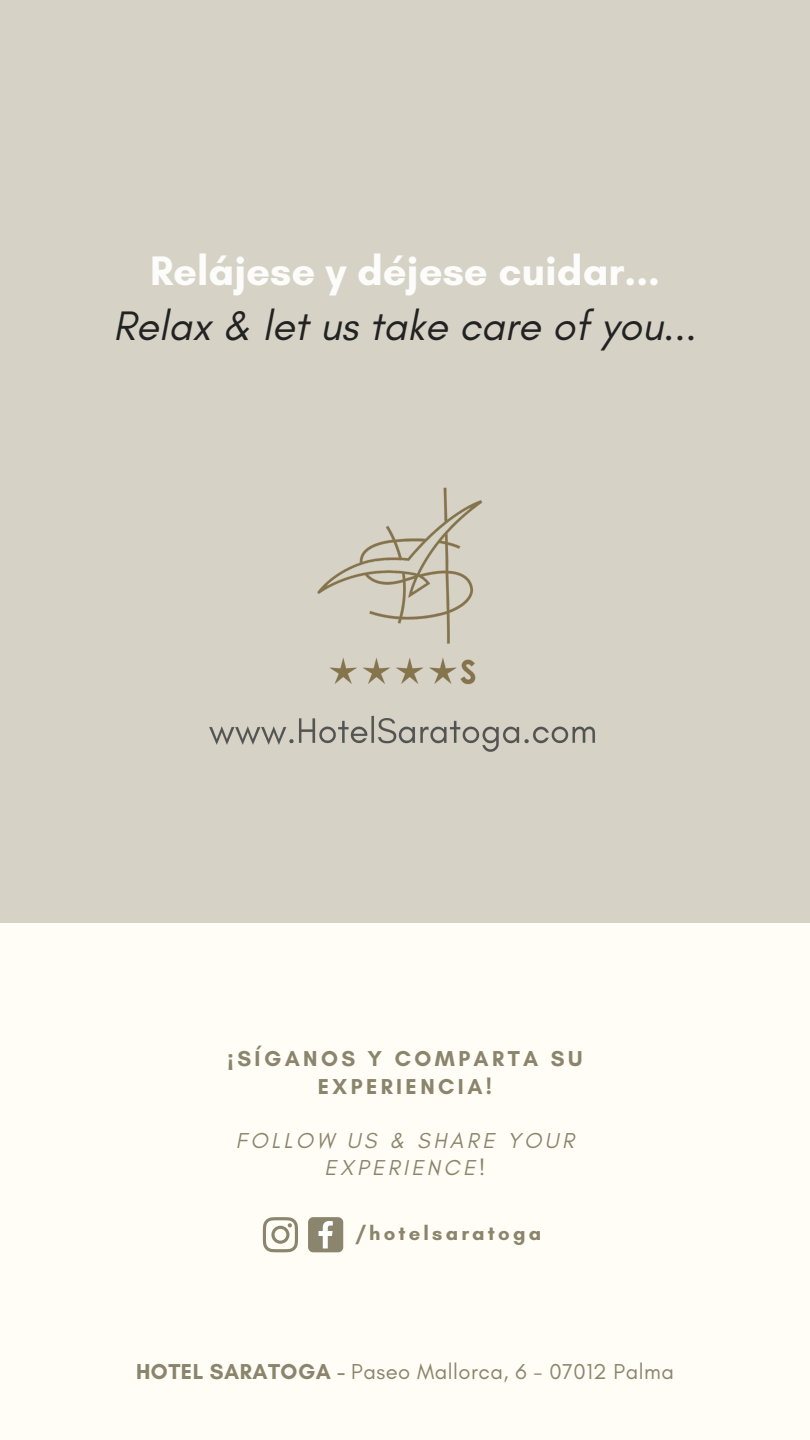
<style>
.page{position:relative;width:810px;height:1440px;background:#fffdf5}
.page>*{position:absolute;margin:0;border:0;box-sizing:border-box;transform-origin:0 0}
.t1{font:italic 42px "Glacial Indifference";color:#222}
.t2{font:700 42px "Glacial Indifference";color:#fcfcfb}
.t3{font:22px "Glacial Indifference";letter-spacing:.02em;color:#8b856d}
.t4{font:700 22px/27px "Glacial Indifference";letter-spacing:.155em;color:#8b856d;text-align:center}
.t5{font:italic 22px/27px "Glacial Indifference";letter-spacing:.155em;color:#8b856d;text-align:center}
.t6{font:700 20.3px "Glacial Indifference";letter-spacing:.155em;color:#8b856d}
.s1{font-family:"Noto Sans"}
.s2{font-weight:700}
</style>
<div class="page">
<div style="left:0;top:0;width:810px;height:923px;background:#d6d3c6"></div>
<img style="left:209px;top:487px;width:386px;height:265px">
<svg style="left:263px;top:1217px;width:35px;height:35px"></svg>
<svg style="left:308px;top:1217px;width:35px;height:35px"></svg>
<h1 class="t2" style="left:150px;top:245px;width:511px">Relájese y déjese cuidar...</h1>
<h1 class="t1" style="left:113px;top:300px;width:585px">Relax &amp; let us take care of you...</h1>
<p class="t4" style="left:228px;top:1045px;width:356px"><span class="s1">¡</span>SÍGANOS Y COMPARTA SU<br>EXPERIENCIA!</p>
<p class="t5" style="left:236px;top:1126px;width:340px">FOLLOW US &amp; SHARE YOUR<br>EXPERIENCE!</p>
<p class="t6" style="left:356px;top:1221px;width:187px">/hotelsaratoga</p>
<p class="t3" style="left:136px;top:1358px;width:539px"><span class="s2">HOTEL SARATOGA -</span> Paseo Mallorca, 6 - 07012 Palma</p>
</div>
